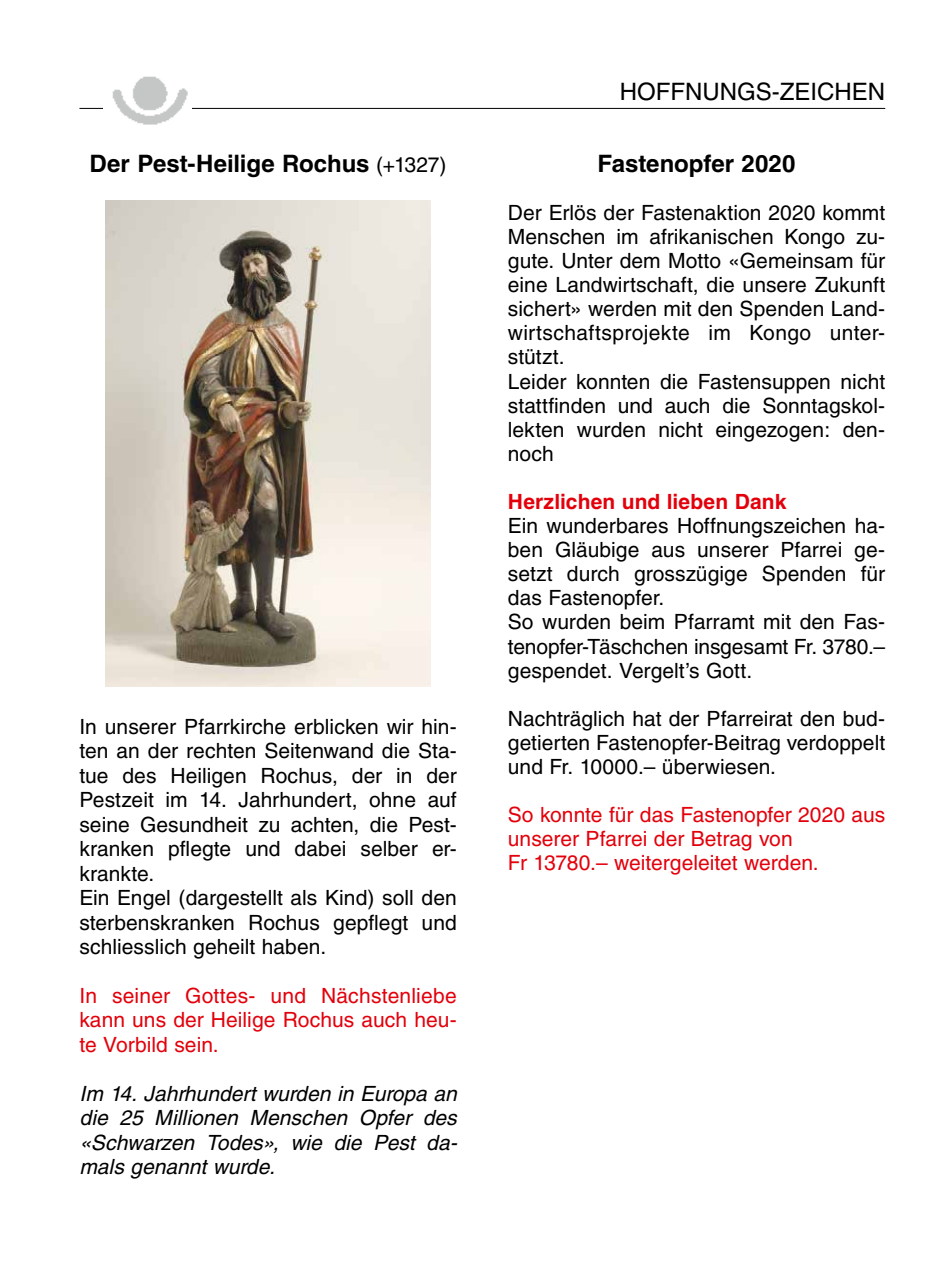
<style>
.page{position:relative;width:942px;height:1276px;background:#fff}
.page>*{position:absolute;margin:0;border:0;box-sizing:border-box;transform-origin:0 0}
.t1{font:700 24px "Helvetica";color:#000}
.t2{font:24px "Helvetica";color:#000}
.t3{font:21px/24px "Helvetica";color:#000}
.t4{font:21px/24.4px "Helvetica";color:#e3000b;text-align:justify}
.t5{font:italic 21px/24.4px "Helvetica";color:#000;text-align:justify}
.t6{font:700 21px "Helvetica";letter-spacing:.01em;color:#e3000b}
.s1{font-weight:400;font-size:21px}
</style>
<div class="page">
<hr style="left:79px;top:108px;width:805px;height:1px;background:#000">
<div style="left:103px;top:66px;width:89px;height:73px;background:#fff"></div>
<img style="left:112px;top:76px;width:76px;height:49px">
<img style="left:105px;top:201px;width:325px;height:485px">
<p class="t1" style="left:90px;top:149px;width:358px">Der Pest-Heilige Rochus <span class="s1">(+1327)</span></p>
<p class="t3" style="left:79px;top:714px;width:379px">In unserer Pfarrkirche erblicken wir hin&shy;ten an der rechten Seitenwand die Sta&shy;tue des Heiligen Rochus, der in der Pestzeit im 14. Jahrhundert, ohne auf seine Gesundheit zu achten, die Pest&shy;kranken pflegte und dabei selber er&shy;krankte.<br>Ein Engel (dargestellt als Kind) soll den sterbenskranken Rochus gepflegt und schliesslich geheilt haben.</p>
<p class="t4" style="left:79px;top:983px;width:379px">In seiner Gottes- und Nächstenliebe kann uns der Heilige Rochus auch heu&shy;te Vorbild sein.</p>
<p class="t5" style="left:79px;top:1081px;width:379px">Im 14. Jahrhundert wurden in Europa an die 25 Millionen Menschen Opfer des «Schwarzen Todes», wie die Pest da&shy;mals genannt wurde.</p>
<p class="t2" style="left:619px;top:78px;width:267px">HOFFNUNGS-ZEICHEN</p>
<p class="t1" style="left:597px;top:149px;width:199px">Fastenopfer 2020</p>
<p class="t3" style="left:507px;top:200px;width:379px">Der Erlös der Fastenaktion 2020 kommt<br>Menschen im afrikanischen Kongo zu&shy;gute. Unter dem Motto «Gemeinsam für eine Landwirtschaft, die unsere Zukunft sichert» werden mit den Spenden Land&shy;wirtschaftsprojekte im Kongo unter&shy;stützt.<br>Leider konnten die Fastensuppen nicht stattfinden und auch die Sonntagskol&shy;lekten wurden nicht eingezogen: den&shy;noch</p>
<p class="t6" style="left:507px;top:489px;width:280px">Herzlichen und lieben Dank</p>
<p class="t3" style="left:507px;top:513px;width:379px">Ein wunderbares Hoffnungszeichen ha&shy;ben Gläubige aus unserer Pfarrei ge&shy;setzt durch grosszügige Spenden für das Fastenopfer.<br>So wurden beim Pfarramt mit den Fas&shy;tenopfer-Täschchen insgesamt Fr. 3780.– gespendet. Vergelt’s Gott.</p>
<p class="t3" style="left:507px;top:706px;width:379px;text-align:justify">Nachträglich hat der Pfarreirat den bud&shy;getierten Fastenopfer-Beitrag verdoppelt und Fr. 10000.– überwiesen.</p>
<p class="t4" style="left:507px;top:803px;width:379px;text-align:left">So konnte für das Fastenopfer 2020 aus unserer Pfarrei der Betrag von<br>Fr 13780.– weitergeleitet werden.</p>
</div>
